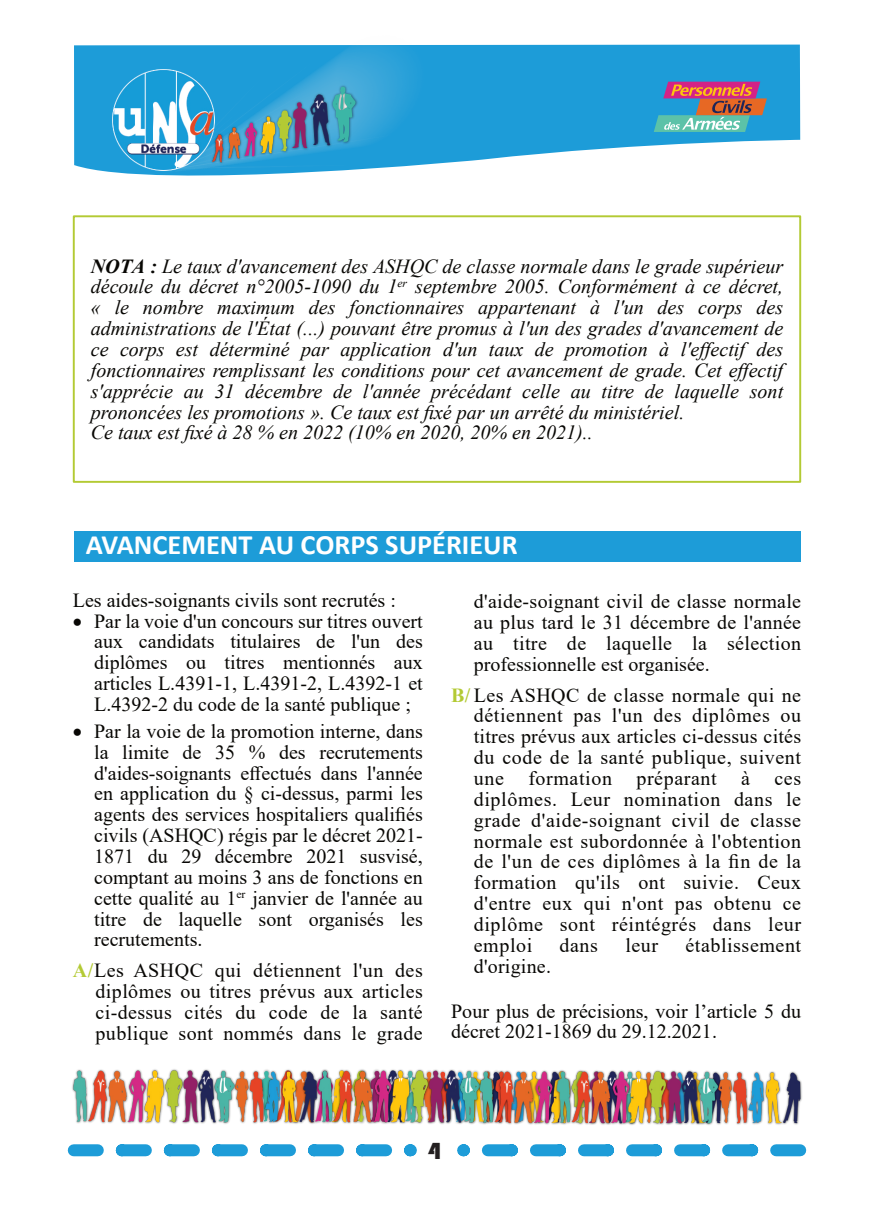
<style>
.page{position:relative;width:874px;height:1225px;background:#fff}
.page>*{position:absolute;margin:0;border:0;box-sizing:border-box;transform-origin:0 0}
.t1{font:700 28px "Calibri";color:#fff}
.t2{font:24px "Bauhaus 93";color:#231f20}
.t3{font:20px/20.8px "Times New Roman";color:#080704;text-align:justify}
.t4{font:italic 20px/20.8px "Times New Roman";color:#080704}
.t5{font:20px "Times New Roman";letter-spacing:.03em;color:#080704}
.s1{font-weight:700}
.s2{font-weight:700;color:#b3ca34}
</style>
<div class="page">
<svg style="left:74px;top:45px;width:725px;height:130px;fill:#1d9cd8"></svg>
<svg style="left:653px;top:82px;width:113px;height:50px;background:#8b8790"></svg>
<img style="left:149px;top:44px;width:301px;height:132px">
<div style="left:169px;top:52px;width:157px;height:28px;background:#1d9cd8"></div>
<img style="left:274px;top:80px;width:52px;height:34px">
<div style="left:169px;top:65px;width:105px;height:55px;background:#1d9cd8"></div>
<img style="left:214px;top:98px;width:40px;height:33px">
<img style="left:164px;top:131px;width:252px;height:44px">
<img style="left:113px;top:69px;width:101px;height:101px">
<img style="left:275px;top:108px;width:19px;height:46px">
<img style="left:308px;top:93px;width:24px;height:54px">
<img style="left:330px;top:84px;width:28px;height:60px">
<svg style="left:332px;top:86px;width:23px;height:56px"></svg>
<img style="left:242px;top:120px;width:17px;height:39px">
<svg style="left:244px;top:122px;width:13px;height:34px"></svg>
<img style="left:290px;top:100px;width:20px;height:51px">
<svg style="left:277px;top:102px;width:30px;height:49px"></svg>
<img style="left:210px;top:132px;width:15px;height:32px">
<img style="left:226px;top:125px;width:16px;height:36px">
<img style="left:258px;top:114px;width:19px;height:42px">
<svg style="left:74px;top:1144px;width:336px;height:12px"></svg>
<svg style="left:463px;top:1144px;width:336px;height:12px"></svg>
<div style="left:74px;top:531px;width:725px;height:30px;background:#1d9cd8"></div>
<img style="left:72px;top:1069px;width:730px;height:56px">
<div style="left:73px;top:215px;width:727px;height:268px;border:2px solid #b3ca34"></div>
<p class="t4" style="left:91px;top:257px;width:693px"><span class="s1">NOTA :</span> Le taux d'avancement des ASHQC de classe normale dans le grade supérieur découle du décret n°2005-1090 du 1<sup>er</sup> septembre 2005. Conformément à ce décret, « le nombre maximum des fonctionnaires appartenant à l'un des corps des administrations de l'État (...) pouvant être promus à l'un des grades d'avancement de ce corps est déterminé par application d'un taux de promotion à l'effectif des fonctionnaires remplissant les conditions pour cet avancement de grade. Cet effectif s'apprécie au 31 décembre de l'année précédant celle au titre de laquelle sont prononcées les promotions ». Ce taux est fixé par un arrêté du ministériel.<br>Ce taux est fixé à 28 % en 2022 (10% en 2020, 20% en 2021)..</p>
<h1 class="t1" style="left:86px;top:533px;width:433px">AVANCEMENT AU CORPS SUPÉRIEUR</h1>
<p class="t3" style="left:94px;top:591px;width:330px;text-align:left;text-indent:-21px">Les aides-soignants civils sont recrutés :<br>Par la voie d'un concours sur titres ouvert aux candidats titulaires de l'un des diplômes ou titres mentionnés aux articles L.4391-1, L.4391-2, L.4392-1 et L.4392-2 du code de la santé publique ;</p>
<p class="t3" style="left:94px;top:722px;width:330px">Par la voie de la promotion interne, dans la limite de 35 % des recrutements d'aides-soignants effectués dans l'année en application du § ci-dessus, parmi les agents des services hospitaliers qualifiés civils (ASHQC) régis par le décret 2021- 1871 du 29 décembre 2021 susvisé, comptant au moins 3 ans de fonctions en cette qualité au 1<sup>er</sup> janvier de l'année au titre de laquelle sont organisés les recrutements.</p>
<p class="t3" style="left:95px;top:962px;width:328px;text-indent:-23px"><span class="s2">A/</span>Les ASHQC qui détiennent l'un des diplômes ou titres prévus aux articles ci-dessus cités du code de la santé publique sont nommés dans le grade</p>
<p class="t3" style="left:473px;top:593px;width:328px">d'aide-soignant civil de classe normale au plus tard le 31 décembre de l'année au titre de laquelle la sélection professionnelle est organisée.</p>
<p class="t3" style="left:473px;top:686px;width:328px;text-indent:-23px"><span class="s2">B/</span> Les ASHQC de classe normale qui ne détiennent pas l'un des diplômes ou titres prévus aux articles ci-dessus cités du code de la santé publique, suivent une formation préparant à ces diplômes. Leur nomination dans le grade d'aide-soignant civil de classe normale est subordonnée à l'obtention de l'un de ces diplômes à la fin de la formation qu'ils ont suivie. Ceux d'entre eux qui n'ont pas obtenu ce diplôme sont réintégrés dans leur emploi</p>
<p class="t3" style="left:559px;top:936px;width:40px">dans</p>
<p class="t3" style="left:625px;top:936px;width:34px">leur</p>
<p class="t5" style="left:685px;top:938px;width:117px">établissement</p>
<p class="t3" style="left:473px;top:957px;width:79px">d'origine.</p>
<p class="t3" style="left:451px;top:1002px;width:351px">Pour plus de précisions, voir l’article 5 du décret 2021-1869 du 29.12.2021.</p>
<p class="t2" style="left:427px;top:1137px;width:15px">4</p>
</div>
